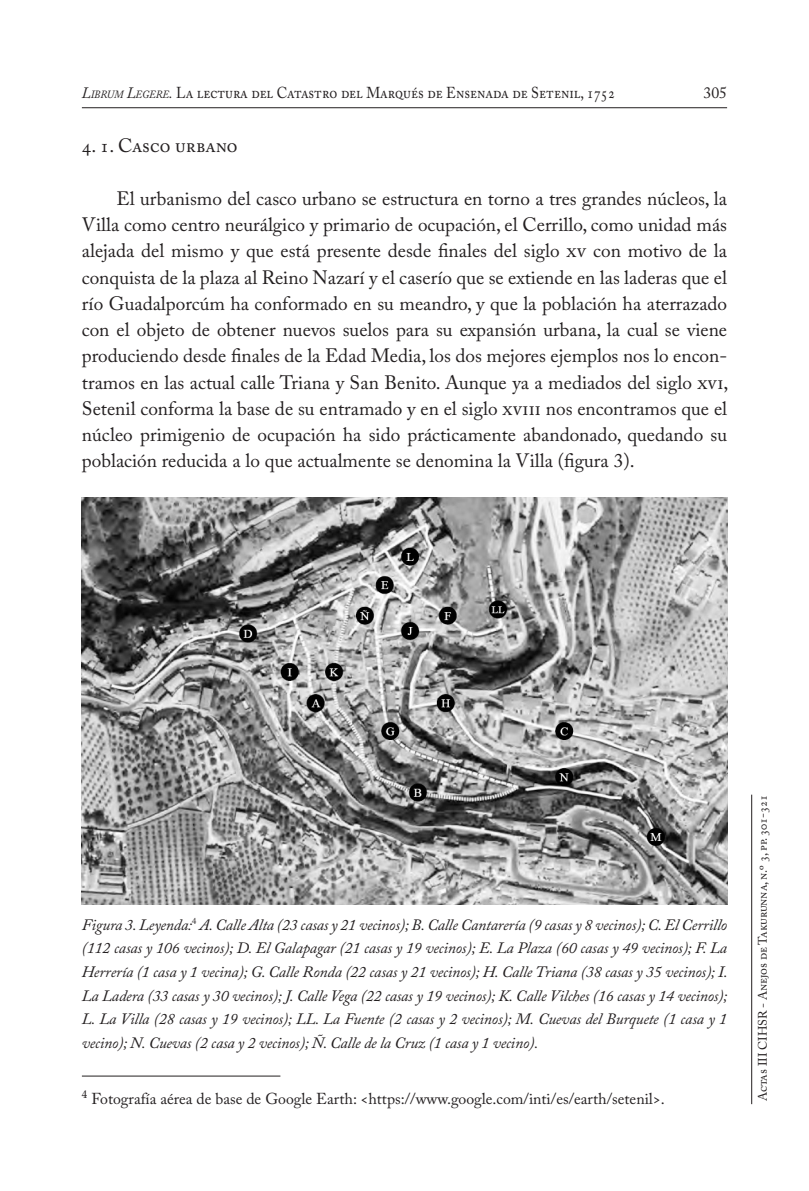
<style>
.page{position:relative;width:809px;height:1191px;background:#fff}
.page>*{position:absolute;margin:0;border:0;box-sizing:border-box;transform-origin:0 0}
.t1{font:19.25px/26.2px "Adobe Caslon Pro";color:#231f20;text-align:justify}
.t2{font:italic 15.75px/23.6px "Adobe Caslon Pro";letter-spacing:-.01em;color:#231f20;text-align:justify}
.t3{font:15.75px "Adobe Caslon Pro";color:#231f20}
.t4{font:15.75px "Adobe Caslon Pro";color:#231f20;scale:.9 1}
.t5{font:12.25px "Adobe Caslon Pro";letter-spacing:-.01em;color:#231f20}
.s1{font-style:italic}
.s2{font-style:italic;font-size:11.03px}
</style>
<div class="page">
<hr style="left:82px;top:107px;width:645px;height:1px;background:#231f20">
<hr style="left:751px;top:794px;width:1px;height:310px;background:#231f20">
<hr style="left:82px;top:1075px;width:198px;height:1px;background:#231f20">
<img style="left:82px;top:498px;width:645px;height:406px">
<p class="t4" style="left:82px;top:83px;width:594px"><span class="s1">L</span><span class="s2">IBRUM</span> <span class="s1">L</span><span class="s2">EGERE</span><span class="s1">.</span> La lectura del Catastro del Marqués de Ensenada de Setenil, 1752</p>
<p class="t3" style="left:703px;top:83px;width:25px">305</p>
<p class="t1" style="left:82px;top:132px;width:157px">4. 1. Casco urbano</p>
<p class="t1" style="left:82px;top:185px;width:648px;text-indent:35px">El urbanismo del casco urbano se estructura en torno a tres grandes núcleos, la Villa como centro neurálgico y primario de ocupación, el Cerrillo, como unidad más alejada del mismo y que está presente desde finales del siglo xv con motivo de la conquista de la plaza al Reino Nazarí y el caserío que se extiende en las laderas que el río Guadalporcúm ha conformado en su meandro, y que la población ha aterrazado con el objeto de obtener nuevos suelos para su expansión urbana, la cual se viene produciendo desde finales de la Edad Media, los dos mejores ejemplos nos lo encon&shy;tramos en las actual calle Triana y San Benito. Aunque ya a mediados del siglo xvi, Setenil conforma la base de su entramado y en el siglo xviii nos encontramos que el núcleo primigenio de ocupación ha sido prácticamente abandonado, quedando su población reducida a lo que actualmente se denomina la Villa (figura 3). <sup>4</sup></p>
<p class="t2" style="left:82px;top:912px;width:647px">Figura 3. Leyenda:<sup>4</sup> A. Calle Alta (23 casas y 21 vecinos); B. Calle Cantarería (9 casas y 8 vecinos); C. El Cerrillo (112 casas y 106 vecinos); D. El Galapagar (21 casas y 19 vecinos); E. La Plaza (60 casas y 49 vecinos); F. La Herrería (1 casa y 1 vecina); G. Calle Ronda (22 casas y 21 vecinos); H. Calle Triana (38 casas y 35 vecinos); I.<br>La Ladera (33 casas y 30 vecinos); J. Calle Vega (22 casas y 19 vecinos); K. Calle Vilches (16 casas y 14 vecinos); L. La Villa (28 casas y 19 vecinos); LL. La Fuente (2 casas y 2 vecinos); M. Cuevas del Burquete (1 casa y 1 vecino); N. Cuevas (2 casa y 2 vecinos); Ñ. Calle de la Cruz (1 casa y 1 vecino).</p>
<p class="t3" style="left:82px;top:1089px;width:584px"><sup>4</sup> Fotografía aérea de base de Google Earth: &lt;https://www.google.com/inti/es/earth/setenil&gt;.</p>
<p class="t5" style="left:755px;top:1101px;width:308px;rotate:-90deg">Actas III CIHSR - Anejos de Takurunna, n.º 3, pp. 301-321</p>
</div>
